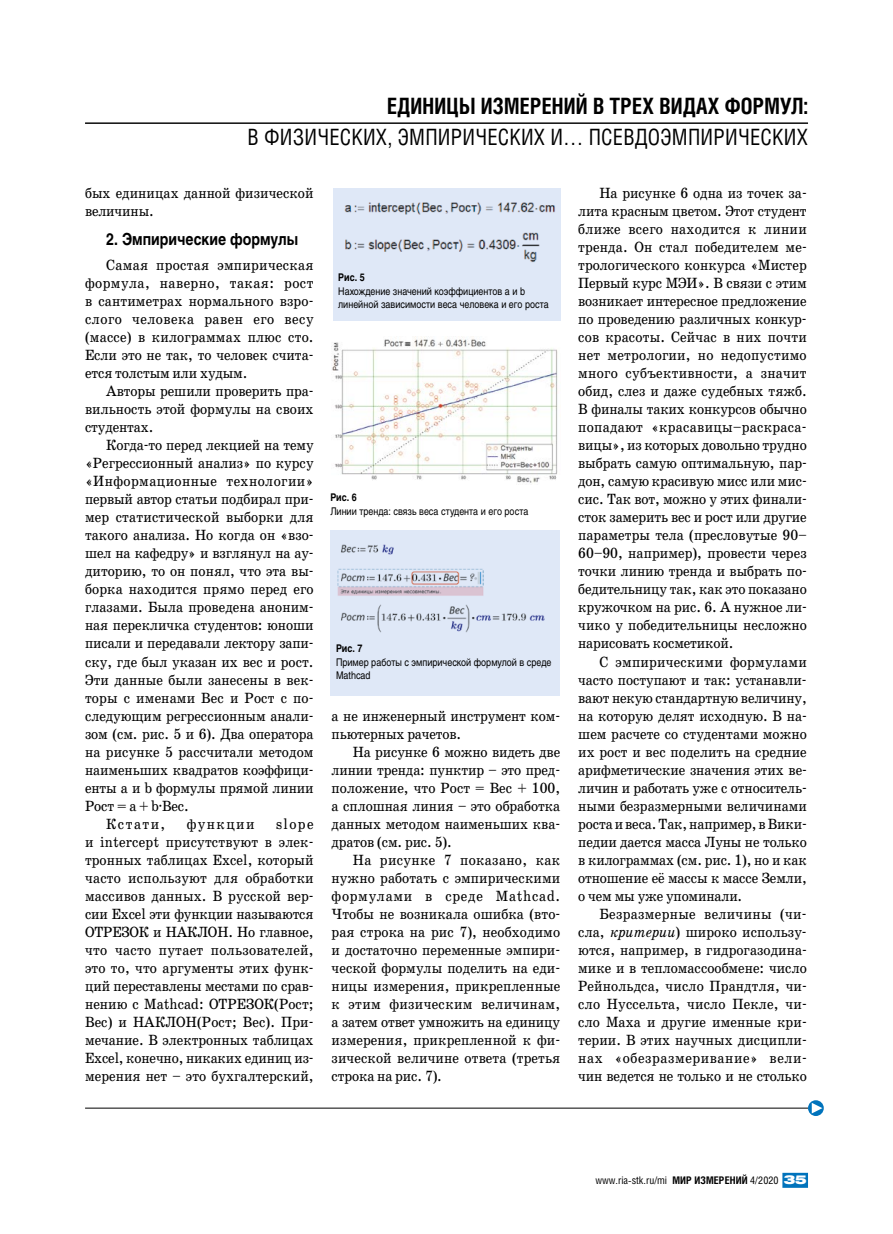
<style>
.page{position:relative;width:893px;height:1234px;background:#fff}
.page>*{position:absolute;margin:0;border:0;box-sizing:border-box;transform-origin:0 0}
.t1{font:22.5px "Helios Cond";letter-spacing:.01em;color:#000;scale:.94 1}
.t2{font:700 22.5px "Helios Cond";letter-spacing:.01em;color:#000;scale:.94 1}
.t3{font:700 16.5px "Helios";color:#000;scale:.85 1}
.t4{font:15px/18px "School Book C";color:#000;text-align:justify;scale:.9 1}
.t5{font:15px "School Book C";letter-spacing:.03em;color:#000;scale:.9 1}
.t6{font:15px "School Book C";letter-spacing:.105em;color:#000;scale:.9 1}
.t7{font:10.5px/13.5px "Helios";color:#000;scale:.85 1}
.t8{font:10.5px "Helios Cond";color:#000}
.t9{font:700 10.5px "Helios";color:#000;scale:.85 1}
.s1{font-style:italic}
.s2{font-weight:700}
.s3{font-family:"Helios Ext";font-weight:900;font-size:12px;color:#fff}
</style>
<div class="page">
<hr style="left:85px;top:1107px;width:723px;height:1px;background:#000">
<hr style="left:85px;top:123px;width:723px;height:1px;background:#000">
<div style="left:782px;top:1172px;width:26px;height:15px;background:#0073bc"></div>
<div style="left:808px;top:1099px;width:16px;height:16px;border:2px solid #0073bc;border-radius:50%"></div>
<svg style="left:812px;top:1102px;width:10px;height:11px"></svg>
<div style="left:333px;top:188px;width:227px;height:132px;background:#dfe8f7"></div>
<img style="left:344px;top:202px;width:211px;height:60px">
<img style="left:332px;top:336px;width:226px;height:147px">
<div style="left:330px;top:530px;width:230px;height:165px;background:#dfe8f7"></div>
<img style="left:337px;top:544px;width:208px;height:89px">
<h1 class="t2" style="left:387px;top:91px;width:449px">ЕДИНИЦЫ ИЗМЕРЕНИЙ В ТРЕХ ВИДАХ ФОРМУЛ:</h1>
<h1 class="t1" style="left:248px;top:123px;width:598px">В ФИЗИЧЕСКИХ, ЭМПИРИЧЕСКИХ И… ПСЕВДОЭМПИРИЧЕСКИХ</h1>
<p class="t4" style="left:85px;top:184px;width:255px">бых единицах данной физической величины.</p>
<p class="t3" style="left:106px;top:229px;width:227px">2. Эмпирические формулы</p>
<p class="t4" style="left:85px;top:256px;width:256px;text-indent:21px">Самая простая эмпирическая формула, наверно, такая: рост в сантиметрах нормального взро&shy;слого человека равен его весу (массе) в килограммах плюс сто.<br>Если это не так, то человек счита&shy;ется толстым или худым.</p>
<p class="t4" style="left:85px;top:382px;width:255px;text-indent:21px">Авторы решили проверить пра&shy;вильность этой формулы на своих студентах.</p>
<p class="t4" style="left:106px;top:436px;width:232px">Когда-то перед лекцией на тему</p>
<p class="t4" style="left:85px;top:454px;width:255px">«Регрессионный анализ» по курсу</p>
<p class="t5" style="left:85px;top:473px;width:255px">«Информационные технологии»</p>
<p class="t4" style="left:85px;top:490px;width:255px">первый автор статьи подбирал при-</p>
<p class="t4" style="left:85px;top:508px;width:255px">мер статистической выборки для</p>
<p class="t4" style="left:85px;top:526px;width:255px">такого анализа. Но когда он «взо-</p>
<p class="t4" style="left:85px;top:544px;width:255px">шел на кафедру» и взглянул на ау-</p>
<p class="t4" style="left:85px;top:562px;width:255px">диторию, то он понял, что эта вы-</p>
<p class="t4" style="left:85px;top:580px;width:255px">борка находится прямо перед его</p>
<p class="t4" style="left:85px;top:598px;width:256px">глазами. Была проведена аноним-</p>
<p class="t4" style="left:85px;top:616px;width:256px">ная перекличка студентов: юноши</p>
<p class="t4" style="left:85px;top:634px;width:255px">писали и передавали лектору запи-</p>
<p class="t4" style="left:85px;top:652px;width:255px">ску, где был указан их вес и рост.</p>
<p class="t4" style="left:85px;top:670px;width:255px">Эти данные были занесены в век-</p>
<p class="t4" style="left:85px;top:688px;width:255px">торы с именами Вес и Рост с по-</p>
<p class="t4" style="left:85px;top:706px;width:256px">следующим регрессионным анали-</p>
<p class="t4" style="left:85px;top:724px;width:255px">зом (см. рис. 5 и 6). Два оператора</p>
<p class="t4" style="left:85px;top:742px;width:255px">на рисунке 5 рассчитали методом</p>
<p class="t4" style="left:85px;top:760px;width:255px">наименьших квадратов коэффици-</p>
<p class="t4" style="left:85px;top:778px;width:255px">енты a и b формулы прямой линии</p>
<p class="t4" style="left:85px;top:796px;width:117px">Рост = a + b·Вес.</p>
<p class="t4" style="left:106px;top:814px;width:67px">Кстати,</p>
<p class="t6" style="left:187px;top:815px;width:77px">функции</p>
<p class="t4" style="left:85px;top:814px;width:256px;text-indent:191px">slope и intercept присутствуют в элек&shy;тронных таблицах Excel, который часто используют для обработки массивов данных. В русской вер&shy;сии Excel эти функции называются ОТРЕЗОК и НАКЛОН. Но главное, что часто путает пользователей, это то, что аргументы этих функ&shy;ций переставлены местами по срав&shy;нению с Mathcad: ОТРЕЗОК(Рост; Вес) и НАКЛОН(Рост; Вес). При&shy;мечание. В электронных таблицах Excel, конечно, никаких единиц из&shy;мерения нет – это бухгалтерский,</p>
<p class="t9" style="left:338px;top:271px;width:33px">Рис. 5</p>
<p class="t7" style="left:338px;top:284px;width:249px">Нахождение значений коэффициентов a и b линейной зависимости веса человека и его роста</p>
<p class="t9" style="left:330px;top:490px;width:33px">Рис. 6</p>
<p class="t7" style="left:330px;top:504px;width:235px">Линии тренда: связь веса студента и его роста</p>
<p class="t9" style="left:336px;top:641px;width:33px">Рис. 7</p>
<p class="t7" style="left:336px;top:655px;width:255px">Пример работы с эмпирической формулой в среде<br>Mathcad</p>
<p class="t4" style="left:332px;top:706px;width:255px">а не инженерный инструмент ком&shy;пьютерных рачетов.</p>
<p class="t4" style="left:332px;top:742px;width:255px;text-indent:21px">На рисунке 6 можно видеть две линии тренда: пунктир – это пред&shy;положение, что Рост = Вес + 100, а сплошная линия – это обработка данных методом наименьших ква&shy;дратов (см. рис. 5).</p>
<p class="t4" style="left:332px;top:850px;width:256px;text-indent:21px">На рисунке 7 показано, как нужно работать с эмпирическими формулами в среде Mathcad.<br>Чтобы не возникала ошибка (вто&shy;рая строка на рис 7), необходимо и достаточно переменные эмпири&shy;ческой формулы поделить на еди&shy;ницы измерения, прикрепленные к этим физическим величинам, а затем ответ умножить на единицу измерения, прикрепленной к фи&shy;зической величине ответа (третья строка на рис. 7).</p>
<p class="t4" style="left:578px;top:184px;width:256px;text-indent:21px">На рисунке 6 одна из точек за&shy;лита красным цветом. Этот студент ближе всего находится к линии тренда. Он стал победителем ме&shy;трологического конкурса «Мистер Первый курс МЭИ». В связи с этим возникает интересное предложение по проведению различных конкур&shy;сов красоты. Сейчас в них почти нет метрологии, но недопустимо много субъективности, а значит обид, слез и даже судебных тяжб.<br>В финалы таких конкурсов обычно попадают «красавицы–раскраса&shy;вицы», из которых довольно трудно выбрать самую оптимальную, пар&shy;дон, самую красивую мисс или мис&shy;сис. Так вот, можно у этих финали&shy;сток замерить вес и рост или другие параметры тела (пресловутые 90– 60–90, например), провести через точки линию тренда и выбрать по&shy;бедительницу так, как это показано кружочком на рис. 6. А нужное ли&shy;чико у победительницы несложно нарисовать косметикой.</p>
<p class="t4" style="left:578px;top:652px;width:256px;text-indent:21px">С эмпирическими формулами часто поступают и так: устанавли&shy;вают некую стандартную величину, на которую делят исходную. В на&shy;шем расчете со студентами можно их рост и вес поделить на средние арифметические значения этих ве&shy;личин и работать уже с относитель&shy;ными безразмерными величинами роста и веса. Так, например, в Вики&shy;педии дается масса Луны не только в килограммах (см. рис. 1), но и как отношение её массы к массе Земли, о чем мы уже упоминали.</p>
<p class="t4" style="left:578px;top:904px;width:256px;text-indent:21px">Безразмерные величины (чи&shy;сла, <span class="s1">критерии</span>) широко использу&shy;ются, например, в гидрогазодина&shy;мике и в тепломассообмене: число Рейнольдса, число Прандтля, чи&shy;сло Нуссельта, число Пекле, чи&shy;сло Маха и другие именные кри&shy;терии. В этих научных дисципли&shy;нах «обезразмеривание» вели&shy;чин ведется не только и не столько</p>
<p class="t8" style="left:595px;top:1173px;width:213px">www.ria-stk.ru/mi <span class="s2">МИР ИЗМЕРЕНИЙ</span> 4/2020 <span class="s3">35</span></p>
</div>
